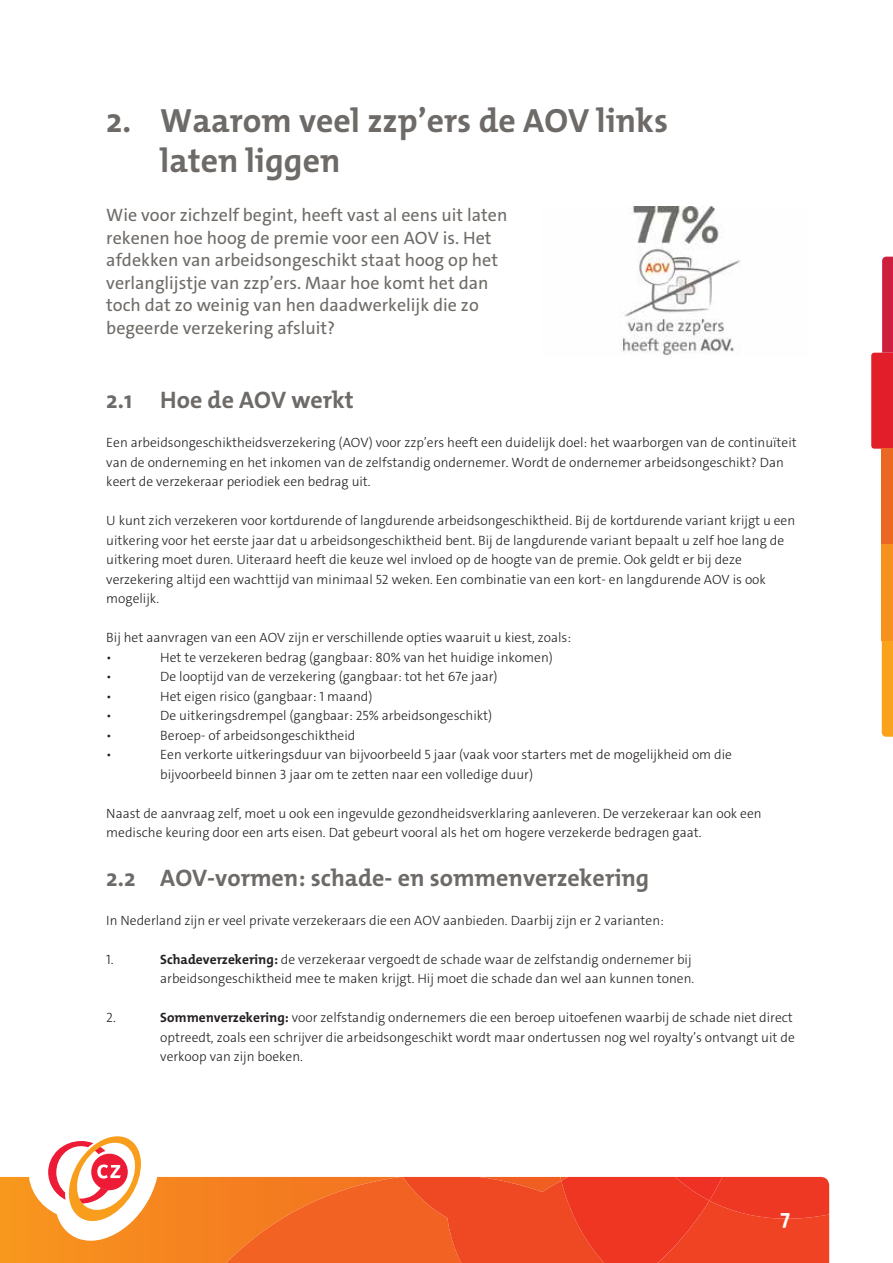
<style>
.page{position:relative;width:893px;height:1263px;background:#fff}
.page>*{position:absolute;margin:0;border:0;box-sizing:border-box;transform-origin:0 0}
.t1{font:700 33.75px/40.5px "The Mix Os F";color:#6d6a67}
.t2{font:700 24px "The Mix Os F";color:#6d6a67}
.t3{font:700 21px "The Mix Os F";color:#fff}
.t4{font:18px/22.5px "The Sans C4 s";color:#6e6b67}
.t5{font:300 13.5px/19.5px "The Sans C4 s";color:#231f20}
.s1{font-family:"The Mix Os F";font-weight:700}
</style>
<div class="page">
<svg style="left:871px;top:257px;width:22px;height:192px"></svg>
<div style="left:882px;top:449px;width:11px;height:96px;background:#eb6724"></div>
<div style="left:882px;top:545px;width:11px;height:96px;background:#f7911e"></div>
<svg style="left:882px;top:641px;width:11px;height:96px"></svg>
<img style="left:621px;top:207px;width:120px;height:149px">
<img style="left:403px;top:1177px;width:201px;height:86px">
<img style="left:657px;top:1200px;width:172px;height:63px">
<img style="left:561px;top:1177px;width:19px;height:52px">
<img style="left:709px;top:1177px;width:120px;height:42px">
<img style="left:675px;top:1177px;width:47px;height:23px">
<svg style="left:0;top:1136px;width:401px;height:127px"></svg>
<h1 class="t1" style="left:160px;top:100px;width:509px;text-indent:-54px">2. Waarom veel zzp’ers de AOV links laten liggen</h1>
<p class="t4" style="left:106px;top:204px;width:403px">Wie voor zichzelf begint, heeft vast al eens uit laten rekenen hoe hoog de premie voor een AOV is. Het afdekken van arbeidsongeschikt staat hoog op het verlanglijstje van zzp’ers. Maar hoe komt het dan toch dat zo weinig van hen daadwerkelijk die zo begeerde verzekering afsluit?</p>
<h2 class="t2" style="left:106px;top:385px;width:249px">2.1 Hoe de AOV werkt</h2>
<p class="t5" style="left:106px;top:433px;width:692px">Een arbeidsongeschiktheidsverzekering (AOV) voor zzp’ers heeft een duidelijk doel: het waarborgen van de continuïteit van de onderneming en het inkomen van de zelfstandig ondernemer. Wordt de ondernemer arbeidsongeschikt? Dan keert de verzekeraar periodiek een bedrag uit.</p>
<p class="t5" style="left:106px;top:511px;width:690px">U kunt zich verzekeren voor kortdurende of langdurende arbeidsongeschiktheid. Bij de kortdurende variant krijgt u een uitkering voor het eerste jaar dat u arbeidsongeschiktheid bent. Bij de langdurende variant bepaalt u zelf hoe lang de uitkering moet duren. Uiteraard heeft die keuze wel invloed op de hoogte van de premie. Ook geldt er bij deze verzekering altijd een wachttijd van minimaal 52 weken. Een combinatie van een kort- en langdurende AOV is ook mogelijk.</p>
<p class="t5" style="left:106px;top:628px;width:466px">Bij het aanvragen van een AOV zijn er verschillende opties waaruit u kiest, zoals: •</p>
<p class="t5" style="left:160px;top:648px;width:394px">Het te verzekeren bedrag (gangbaar: 80% van het huidige inkomen)</p>
<p class="t5" style="left:106px;top:667px;width:7px">•</p>
<p class="t5" style="left:160px;top:667px;width:339px">De looptijd van de verzekering (gangbaar: tot het 67e jaar)</p>
<p class="t5" style="left:106px;top:687px;width:7px">•</p>
<p class="t5" style="left:160px;top:687px;width:214px">Het eigen risico (gangbaar: 1 maand)</p>
<p class="t5" style="left:106px;top:706px;width:7px">•</p>
<p class="t5" style="left:160px;top:706px;width:333px">De uitkeringsdrempel (gangbaar: 25% arbeidsongeschikt)</p>
<p class="t5" style="left:106px;top:726px;width:7px">•</p>
<p class="t5" style="left:160px;top:726px;width:197px">Beroep- of arbeidsongeschiktheid</p>
<p class="t5" style="left:106px;top:745px;width:7px">•</p>
<p class="t5" style="left:160px;top:745px;width:573px">Een verkorte uitkeringsduur van bijvoorbeeld 5 jaar (vaak voor starters met de mogelijkheid om die bijvoorbeeld binnen 3 jaar om te zetten naar een volledige duur)</p>
<p class="t5" style="left:106px;top:804px;width:657px">Naast de aanvraag zelf, moet u ook een ingevulde gezondheidsverklaring aanleveren. De verzekeraar kan ook een medische keuring door een arts eisen. Dat gebeurt vooral als het om hogere verzekerde bedragen gaat.</p>
<h2 class="t2" style="left:106px;top:862px;width:545px">2.2 AOV-vormen: schade- en sommenverzekering</h2>
<p class="t5" style="left:106px;top:910px;width:559px">In Nederland zijn er veel private verzekeraars die een AOV aanbieden. Daarbij zijn er 2 varianten:</p>
<p class="t5" style="left:106px;top:949px;width:9px">1.</p>
<p class="t5" style="left:160px;top:949px;width:535px"><span class="s1">Schadeverzekering:</span> de verzekeraar vergoedt de schade waar de zelfstandig ondernemer bij arbeidsongeschiktheid mee te maken krijgt. Hij moet die schade dan wel aan kunnen tonen.</p>
<p class="t5" style="left:106px;top:1008px;width:11px">2.</p>
<p class="t5" style="left:160px;top:1008px;width:636px"><span class="s1">Sommenverzekering:</span> voor zelfstandig ondernemers die een beroep uitoefenen waarbij de schade niet direct optreedt, zoals een schrijver die arbeidsongeschikt wordt maar ondertussen nog wel royalty’s ontvangt uit de verkoop van zijn boeken.</p>
<h3 class="t3" style="left:781px;top:1203px;width:11px">7</h3>
</div>
